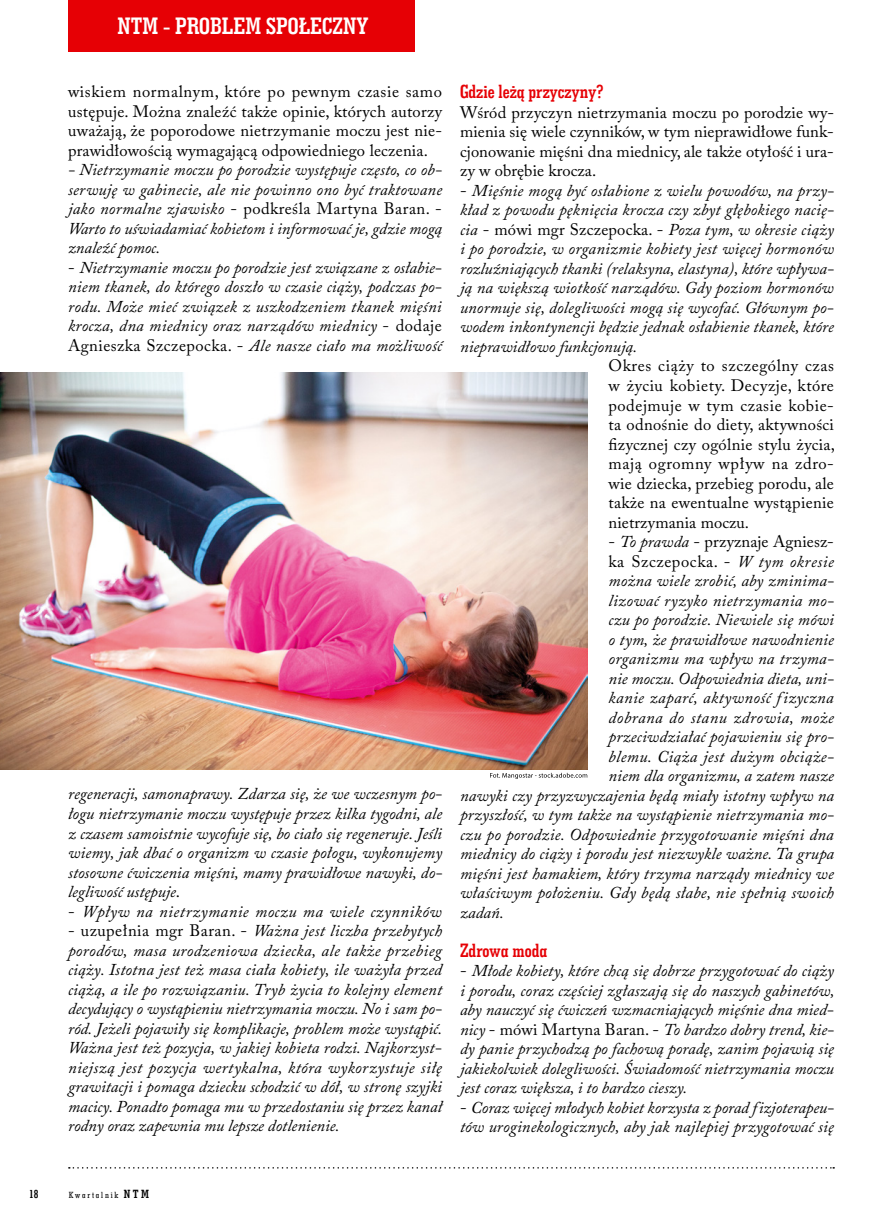
<style>
.page{position:relative;width:885px;height:1225px;background:#fff}
.page>*{position:absolute;margin:0;border:0;box-sizing:border-box;transform-origin:0 0}
.t1{font:24px "Geo Slab 703 Bd Cn EU Normal";color:#fff}
.t2{font:19.5px "Geo Slab 703 Bd Cn EU Normal";color:#e60005}
.t3{font:italic 16.5px/19.5px "Adobe Caslon Pro";letter-spacing:.01em;color:#000;text-align:justify}
.t4{font:16.5px/19.5px "Adobe Caslon Pro";letter-spacing:.01em;color:#000;text-align:justify}
.t5{font:italic 16.5px "Adobe Caslon Pro";letter-spacing:.03em;color:#000}
.t6{font:italic 16.5px "Adobe Caslon Pro";letter-spacing:.035em;color:#000}
.t7{font:16.5px "Adobe Caslon Pro";letter-spacing:.035em;color:#000}
.t8{font:12px "Geo Slab 703 Bd Cn EU Normal";color:#000}
.t9{font:9px "Geo Slab 703 Md Cn EU Normal";letter-spacing:.2em;color:#000}
.s1{font-style:normal}
.s2{font-style:italic}
.s3{font-family:"Geo Slab 703 Bd Cn EU Normal";font-size:12px}
</style>
<div class="page">
<div style="left:68px;top:0;width:347px;height:51px;background:#e60005"></div>
<svg style="left:69px;top:1167px;width:765px;height:1px"></svg>
<img style="left:0;top:372px;width:587px;height:398px">
<svg style="left:490px;top:773px;width:97px;height:6px"></svg>
<h1 class="t1" style="left:117px;top:11px;width:252px">NTM - PROBLEM SPOŁECZNY</h1>
<p class="t4" style="left:68px;top:82px;width:375px">wiskiem normalnym, które po pewnym czasie samo ustępuje. Można znaleźć także opinie, których autorzy uważają, że poporodowe nietrzymanie moczu jest nie&shy;prawidłowością wymagającą odpowiedniego leczenia.</p>
<p class="t3" style="left:68px;top:160px;width:375px">- Nietrzymanie moczu po porodzie występuje często, co ob&shy;serwuję w gabinecie, ale nie powinno ono być traktowane jako normalne zjawisko <span class="s1">- podkreśla Martyna Baran. - </span>Warto to uświadamiać kobietom i informować je, gdzie mogą znaleźć pomoc.</p>
<p class="t3" style="left:68px;top:257px;width:375px"><span class="s1">-</span> Nietrzymanie moczu po porodzie jest związane z osłabie&shy;niem tkanek, do którego doszło w czasie ciąży, podczas po&shy;rodu. Może mieć związek z uszkodzeniem tkanek mięśni krocza, dna miednicy oraz narządów miednicy <span class="s1">- dodaje Agnieszka Szczepocka. -</span> Ale nasze ciało ma możliwość</p>
<p class="t3" style="left:68px;top:784px;width:375px">regeneracji, samonaprawy. Zdarza się, że we wczesnym po&shy;łogu nietrzymanie moczu występuje przez kilka tygodni, ale z czasem samoistnie wycofuje się, bo ciało się regeneruje. Jeśli wiemy, jak dbać o organizm w czasie połogu, wykonujemy stosowne ćwiczenia mięśni, mamy prawidłowe nawyki, do&shy;legliwość ustępuje<span class="s1">.</span></p>
<p class="t5" style="left:68px;top:901px;width:375px"><span class="s1">-</span> Wpływ na nietrzymanie moczu ma wiele czynników</p>
<p class="t3" style="left:68px;top:920px;width:376px"><span class="s1">- uzupełnia mgr Baran. -</span> Ważna jest liczba przebytych porodów, masa urodzeniowa dziecka, ale także przebieg ciąży. Istotna jest też masa ciała kobiety, ile ważyła przed ciążą, a ile po rozwiązaniu. Tryb życia to kolejny element decydujący o wystąpieniu nietrzymania moczu. No i sam po&shy;ród. Jeżeli pojawiły się komplikacje, problem może wystąpić.<br>Ważna jest też pozycja, w jakiej kobieta rodzi. Najkorzyst&shy;niejszą jest pozycja wertykalna, która wykorzystuje siłę grawitacji i pomaga dziecku schodzić w dół, w stronę szyjki macicy. Ponadto pomaga mu w przedostaniu się przez kanał rodny oraz zapewnia mu lepsze dotlenienie.</p>
<p class="t2" style="left:460px;top:80px;width:145px">Gdzie leżą przyczyny?</p>
<p class="t4" style="left:460px;top:102px;width:375px">Wśród przyczyn nietrzymania moczu po porodzie wy&shy;mienia się wiele czynników, w tym nieprawidłowe funk&shy;cjonowanie mięśni dna miednicy, ale także otyłość i ura&shy;zy w obrębie krocza.</p>
<p class="t3" style="left:460px;top:180px;width:375px"><span class="s1">-</span> Mięśnie mogą być osłabione z wielu powodów, na przy&shy;kład z powodu pęknięcia krocza czy zbyt głębokiego nacię&shy;cia <span class="s1">- mówi mgr Szczepocka. -</span> Poza tym, w okresie ciąży i po porodzie, w organizmie kobiety jest więcej hormonów rozluźniających tkanki (relaksyna, elastyna), które wpływa&shy;ją na większą wiotkość narządów. Gdy poziom hormonów unormuje się, dolegliwości mogą się wycofać. Głównym po&shy;wodem inkontynencji będzie jednak osłabienie tkanek, które nieprawidłowo funkcjonują.</p>
<p class="t4" style="left:608px;top:356px;width:228px">Okres ciąży to szczególny czas w życiu kobiety. Decyzje, które podejmuje w tym czasie kobie&shy;ta odnośnie do diety, aktywności fizycznej czy ogólnie stylu życia, mają ogromny wpływ na zdro&shy;wie dziecka, przebieg porodu, ale także na ewentualne wystąpienie nietrzymania moczu.</p>
<p class="t4" style="left:608px;top:531px;width:227px">- <span class="s2">To prawda</span> - przyznaje Agniesz-</p>
<p class="t7" style="left:608px;top:551px;width:227px">ka Szczepocka. - <span class="s2">W tym okresie</span></p>
<p class="t3" style="left:608px;top:570px;width:227px">można wiele zrobić, aby zminima-</p>
<p class="t3" style="left:608px;top:590px;width:227px">lizować ryzyko nietrzymania mo-</p>
<p class="t3" style="left:608px;top:609px;width:227px">czu po porodzie. Niewiele się mówi</p>
<p class="t3" style="left:608px;top:629px;width:227px">o tym, że prawidłowe nawodnienie</p>
<p class="t3" style="left:608px;top:648px;width:227px">organizmu ma wpływ na trzyma-</p>
<p class="t3" style="left:608px;top:668px;width:227px">nie moczu. Odpowiednia dieta, uni-</p>
<p class="t3" style="left:608px;top:687px;width:227px">kanie zaparć, aktywność fizyczna</p>
<p class="t6" style="left:608px;top:707px;width:227px">dobrana do stanu zdrowia, może</p>
<p class="t3" style="left:608px;top:726px;width:227px">przeciwdziałać pojawieniu się pro-</p>
<p class="t3" style="left:608px;top:746px;width:227px">blemu. Ciąża jest dużym obciąże-</p>
<p class="t3" style="left:608px;top:765px;width:227px">niem dla organizmu, a zatem nasze</p>
<p class="t3" style="left:460px;top:785px;width:375px">nawyki czy przyzwyczajenia będą miały istotny wpływ na</p>
<p class="t3" style="left:460px;top:804px;width:375px">przyszłość, w tym także na wystąpienie nietrzymania mo-</p>
<p class="t3" style="left:460px;top:824px;width:375px">czu po porodzie. Odpowiednie przygotowanie mięśni dna</p>
<p class="t3" style="left:460px;top:843px;width:375px">miednicy do ciąży i porodu jest niezwykle ważne. Ta grupa</p>
<p class="t3" style="left:460px;top:863px;width:375px">mięśni jest hamakiem, który trzyma narządy miednicy we</p>
<p class="t3" style="left:460px;top:882px;width:375px">właściwym położeniu. Gdy będą słabe, nie spełnią swoich</p>
<p class="t3" style="left:460px;top:902px;width:45px">zadań.</p>
<p class="t2" style="left:460px;top:938px;width:89px">Zdrowa moda</p>
<p class="t3" style="left:460px;top:960px;width:376px"><span class="s1">-</span> Młode kobiety, które chcą się dobrze przygotować do ciąży i porodu, coraz częściej zgłaszają się do naszych gabinetów, aby nauczyć się ćwiczeń wzmacniających mięśnie dna mied&shy;nicy <span class="s1">- mówi Martyna Baran. -</span> To bardzo dobry trend, kie&shy;dy panie przychodzą po fachową poradę, zanim pojawią się jakiekolwiek dolegliwości. Świadomość nietrzymania moczu jest coraz większa, i to bardzo cieszy.</p>
<p class="t3" style="left:460px;top:1097px;width:375px"><span class="s1">-</span> Coraz więcej młodych kobiet korzysta z porad fizjoterapeu&shy;tów uroginekologicznych, aby jak najlepiej przygotować się</p>
<p class="t8" style="left:29px;top:1186px;width:11px">18</p>
<p class="t9" style="left:69px;top:1189px;width:82px">Kwartalnik <span class="s3">NTM</span></p>
</div>
